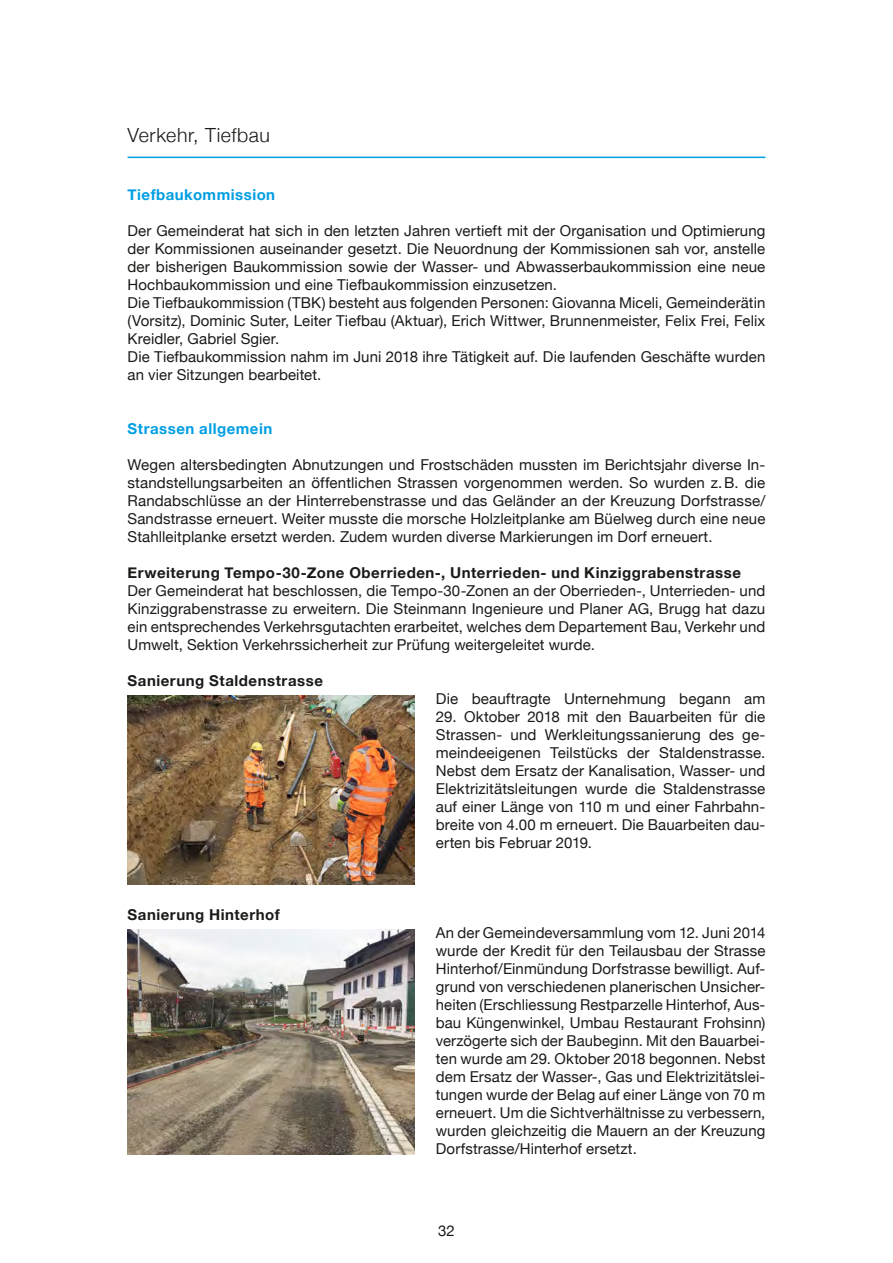
<style>
.page{position:relative;width:893px;height:1263px;background:#fff}
.page>*{position:absolute;margin:0;border:0;box-sizing:border-box;transform-origin:0 0}
.t1{font:300 19.5px "Helvetica Neue";letter-spacing:.03em;color:#1a1a18}
.t2{font:15px/18px "Helvetica Neue";letter-spacing:.005em;color:#1a1a18;text-align:justify}
.t3{font:700 15px "Helvetica Neue";letter-spacing:.035em;color:#1a1a18}
.t4{font:700 15px "Helvetica Neue";letter-spacing:.035em;color:#009ee3}
</style>
<div class="page">
<hr style="left:128px;top:157px;width:637px;height:1px;background:#009ee3">
<img style="left:128px;top:695px;width:287px;height:189px">
<img style="left:128px;top:929px;width:287px;height:225px">
<h1 class="t1" style="left:128px;top:120px;width:144px">Verkehr, Tiefbau</h1>
<p class="t4" style="left:128px;top:183px;width:149px">Tiefbaukommission</p>
<p class="t2" style="left:128px;top:223px;width:639px;text-align:left">Der Gemeinderat hat sich in den letzten Jahren vertieft mit der Organisation und Optimierung der Kommissionen auseinander gesetzt. Die Neuordnung der Kommissionen sah vor, anstelle der bisherigen Baukommission sowie der Wasser- und Abwasserbaukommission eine neue Hochbaukommission und eine Tiefbaukommission einzusetzen.<br>Die Tiefbaukommission (TBK) besteht aus folgenden Personen: Giovanna Miceli, Gemeinderätin (Vorsitz), Dominic Suter, Leiter Tiefbau (Aktuar), Erich Wittwer, Brunnenmeister, Felix Frei, Felix Kreidler, Gabriel Sgier.<br>Die Tiefbaukommission nahm im Juni 2018 ihre Tätigkeit auf. Die laufenden Geschäfte wurden an vier Sitzungen bearbeitet.</p>
<p class="t4" style="left:128px;top:417px;width:146px">Strassen allgemein</p>
<p class="t2" style="left:128px;top:457px;width:639px">Wegen altersbedingten Abnutzungen und Frostschäden mussten im Berichtsjahr diverse In&shy;standstellungsarbeiten an öffentlichen Strassen vorgenommen werden. So wurden z.B. die Randabschlüsse an der Hinterrebenstrasse und das Geländer an der Kreuzung Dorfstrasse/ Sandstrasse erneuert. Weiter musste die morsche Holzleitplanke am Büelweg durch eine neue Stahlleitplanke ersetzt werden. Zudem wurden diverse Markierungen im Dorf erneuert.</p>
<p class="t3" style="left:128px;top:561px;width:615px">Erweiterung Tempo-30-Zone Oberrieden-, Unterrieden- und Kinziggrabenstrasse</p>
<p class="t2" style="left:128px;top:583px;width:639px">Der Gemeinderat hat beschlossen, die Tempo-30-Zonen an der Oberrieden-, Unterrieden- und Kinziggrabenstrasse zu erweitern. Die Steinmann Ingenieure und Planer AG, Brugg hat dazu ein entsprechendes Verkehrsgutachten erarbeitet, welches dem Departement Bau, Verkehr und Umwelt, Sektion Verkehrssicherheit zur Prüfung weitergeleitet wurde.</p>
<p class="t3" style="left:128px;top:669px;width:197px">Sanierung Staldenstrasse</p>
<p class="t2" style="left:436px;top:691px;width:331px">Die beauftragte Unternehmung begann am</p>
<p class="t2" style="left:436px;top:709px;width:331px">29. Oktober 2018 mit den Bauarbeiten für die Strassen- und Werkleitungssanierung des ge&shy;meindeeigenen Teilstücks der Staldenstrasse.<br>Nebst dem Ersatz der Kanalisation, Wasser- und Elektrizitätsleitungen wurde die Staldenstrasse auf einer Länge von 110 m und einer Fahrbahn&shy;breite von 4.00 m erneuert. Die Bauarbeiten dau&shy;erten bis Februar 2019.</p>
<p class="t3" style="left:128px;top:903px;width:154px">Sanierung Hinterhof</p>
<p class="t2" style="left:436px;top:925px;width:331px">An der Gemeindeversammlung vom 12. Juni 2014 wurde der Kredit für den Teilausbau der Strasse Hinterhof/Einmündung Dorfstrasse bewilligt. Auf&shy;grund von verschiedenen planerischen Unsicher&shy;heiten (Erschliessung Restparzelle Hinterhof, Aus&shy;bau Küngenwinkel, Umbau Restaurant Frohsinn) verzögerte sich der Baubeginn. Mit den Bauarbei&shy;ten wurde am 29. Oktober 2018 begonnen. Nebst dem Ersatz der Wasser-, Gas und Elektrizitätslei&shy;tungen wurde der Belag auf einer Länge von 70 m erneuert. Um die Sichtverhältnisse zu verbessern, wurden gleichzeitig die Mauern an der Kreuzung Dorfstrasse/Hinterhof ersetzt.</p>
<p class="t2" style="left:438px;top:1222px;width:18px">32</p>
</div>
